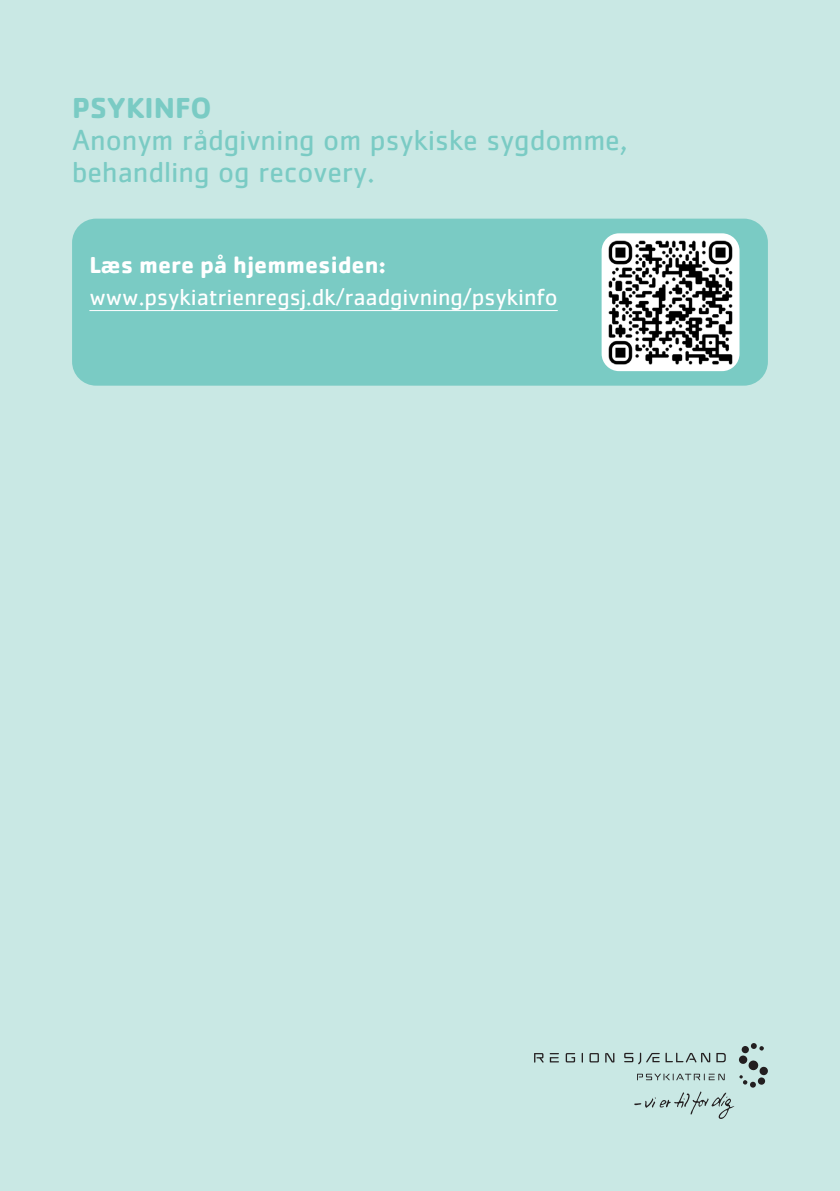
<style>
.page{position:relative;width:840px;height:1191px;background:#fff}
.page>*{position:absolute;margin:0;border:0;box-sizing:border-box;transform-origin:0 0}
.Brødtekst{font:30px/32px "Cachet Std";color:#7acbc4}
.Brødtekst-2{font:700 30px "Cachet Std";color:#7acbc4}
.Brødtekst-3{font:24px "Cachet Std";color:#fff}
.Hvid_Åbningstider{font:700 24px "Cachet Std";color:#fff}
</style>
<div class="page">
<div style="left:0;top:0;width:839px;height:1191px;background:#c9e8e4"></div>
<svg style="left:747px;top:1060px;width:11px;height:10px"></svg>
<svg style="left:750px;top:1042px;width:6px;height:7px"></svg>
<svg style="left:741px;top:1045px;width:7px;height:8px"></svg>
<svg style="left:738px;top:1055px;width:9px;height:9px"></svg>
<svg style="left:759px;top:1046px;width:4px;height:4px"></svg>
<svg style="left:757px;top:1077px;width:8px;height:8px"></svg>
<svg style="left:758px;top:1066px;width:9px;height:9px"></svg>
<svg style="left:739px;top:1075px;width:16px;height:12px"></svg>
<svg style="left:589px;top:1053px;width:9px;height:9px"></svg>
<svg style="left:534px;top:1053px;width:9px;height:9px"></svg>
<svg style="left:565px;top:1053px;width:9px;height:9px"></svg>
<svg style="left:605px;top:1053px;width:9px;height:9px"></svg>
<svg style="left:549px;top:1053px;width:9px;height:9px"></svg>
<svg style="left:716px;top:1053px;width:9px;height:9px"></svg>
<svg style="left:624px;top:1052px;width:35px;height:12px"></svg>
<svg style="left:665px;top:1052px;width:44px;height:10px"></svg>
<svg style="left:637px;top:1073px;width:87px;height:7px"></svg>
<svg style="left:634px;top:1091px;width:99px;height:28px"></svg>
<div style="left:72px;top:219px;width:695px;height:167px;background:#7acbc4;border-radius:24px"></div>
<img style="left:601px;top:233px;width:138px;height:138px">
<hr style="left:89px;top:310px;width:468px;height:1px;background:#fff">
<p class="Brødtekst-2" style="left:72px;top:89px;width:141px">PSYKINFO</p>
<p class="Brødtekst" style="left:72px;top:124px;width:556px">Anonym rådgivning om psykiske sygdomme, behandling og recovery.</p>
<p class="Hvid_Åbningstider" style="left:89px;top:249px;width:298px">Læs mere på hjemmesiden:</p>
<p class="Brødtekst-3" style="left:89px;top:282px;width:469px">www.psykiatrienregsj.dk/raadgivning/psykinfo</p>
</div>
